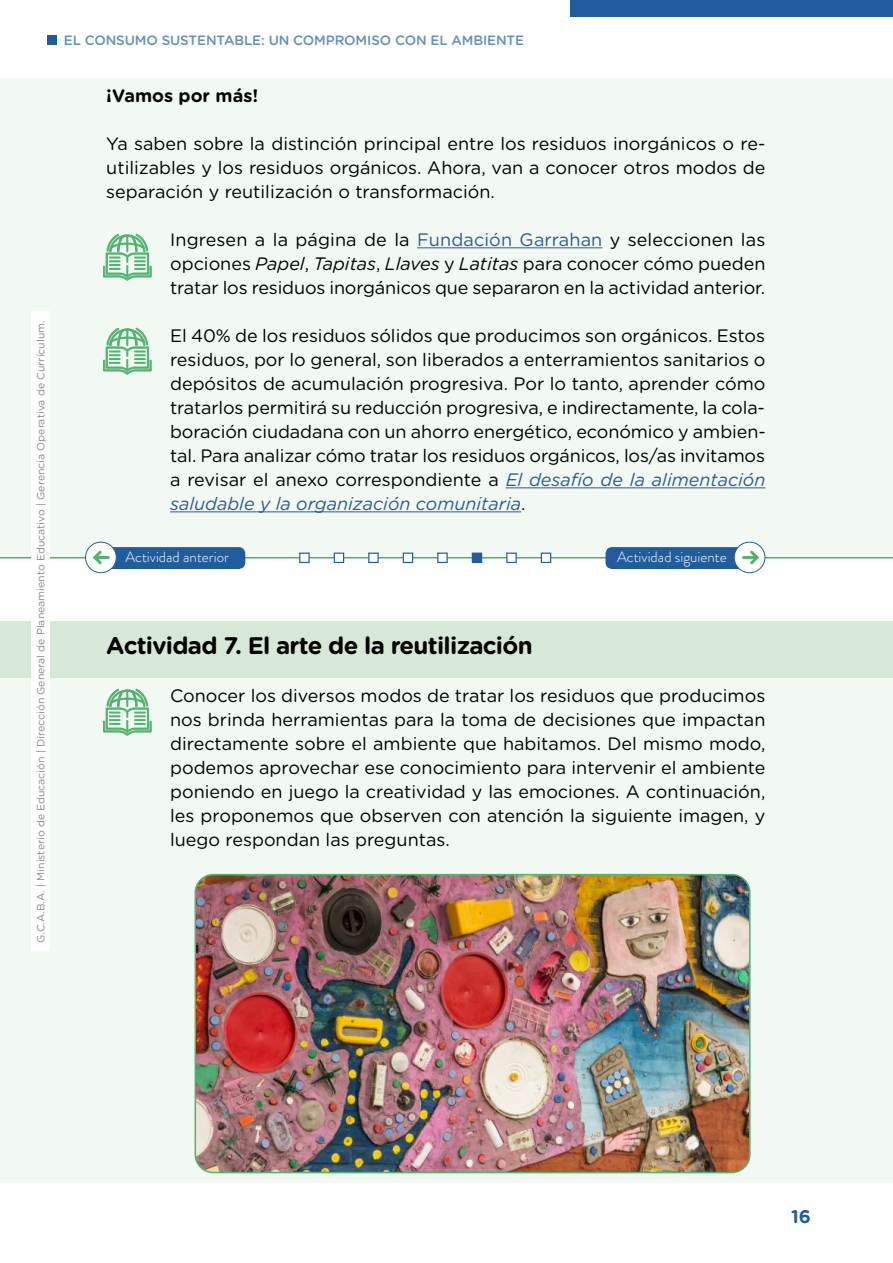
<style>
.page{position:relative;width:893px;height:1263px;background:#fff}
.page>*{position:absolute;margin:0;border:0;box-sizing:border-box;transform-origin:0 0}
.t1{font:700 24px "Gotham Rounded";letter-spacing:-.03em;color:#000}
.t2{font:700 18.3px "Gotham Rounded";color:#215d9d}
.t3{font:18px/24px "Gotham Rounded";color:#000;text-align:justify}
.t4{font:700 18px "Gotham Rounded";color:#000}
.t5{font:300 15px "Brandon Grotesque";color:#fff}
.t6{font:500 13.5px "Gotham Rounded";letter-spacing:-.01em;color:#648eba}
.t7{font:10.5px "Gotham Rounded";color:#878787}
.s1{color:#275b9b}
.s2{font-style:italic}
.s3{font-style:italic;color:#275b9b}
</style>
<div class="page">
<div style="left:47px;top:35px;width:9px;height:10px;background:#215d9d"></div>
<div style="left:570px;top:0;width:323px;height:17px;background:#215d9d"></div>
<div style="left:0;top:78px;width:893px;height:24px;background:#f2f8f2"></div>
<div style="left:0;top:102px;width:893px;height:24px;background:#f2f8f2"></div>
<div style="left:0;top:126px;width:893px;height:102px;background:#f2f8f2"></div>
<div style="left:0;top:222px;width:893px;height:72px;background:#f2f8f2"></div>
<hr style="left:417px;top:247px;width:185px;height:1px;background:#275b9b">
<div style="left:0;top:294px;width:893px;height:24px;background:#f2f8f2"></div>
<div style="left:0;top:318px;width:893px;height:201px;background:#f2f8f2"></div>
<hr style="left:506px;top:487px;width:259px;height:1px;background:#275b9b">
<hr style="left:170px;top:511px;width:351px;height:1px;background:#275b9b">
<div style="left:0;top:519px;width:893px;height:15px;background:#f2f8f2"></div>
<div style="left:0;top:534px;width:893px;height:24px;background:#f2f8f2"></div>
<div style="left:0;top:621px;width:893px;height:59px;background:#d6e9d7"></div>
<div style="left:0;top:678px;width:893px;height:168px;background:#f2f8f2"></div>
<div style="left:0;top:846px;width:893px;height:24px;background:#f2f8f2"></div>
<div style="left:0;top:870px;width:893px;height:24px;background:#f2f8f2"></div>
<div style="left:0;top:894px;width:893px;height:24px;background:#f2f8f2"></div>
<div style="left:0;top:918px;width:893px;height:24px;background:#f2f8f2"></div>
<div style="left:0;top:942px;width:893px;height:24px;background:#f2f8f2"></div>
<div style="left:0;top:966px;width:893px;height:24px;background:#f2f8f2"></div>
<div style="left:0;top:990px;width:893px;height:24px;background:#f2f8f2"></div>
<div style="left:0;top:1014px;width:893px;height:24px;background:#f2f8f2"></div>
<div style="left:0;top:1038px;width:893px;height:24px;background:#f2f8f2"></div>
<div style="left:0;top:1062px;width:893px;height:24px;background:#f2f8f2"></div>
<div style="left:0;top:1086px;width:893px;height:24px;background:#f2f8f2"></div>
<div style="left:0;top:1110px;width:893px;height:24px;background:#f2f8f2"></div>
<div style="left:0;top:1134px;width:893px;height:24px;background:#f2f8f2"></div>
<div style="left:0;top:1158px;width:893px;height:24px;background:#f2f8f2"></div>
<svg style="left:103px;top:233px;width:49px;height:48px"></svg>
<svg style="left:103px;top:327px;width:49px;height:48px"></svg>
<hr style="left:0;top:557px;width:893px;height:1px;background:#52b370">
<div style="left:299px;top:553px;width:11px;height:10px;background:#fff;border:1px solid #215d9d"></div>
<div style="left:334px;top:553px;width:10px;height:10px;background:#fff;border:1px solid #215d9d"></div>
<div style="left:368px;top:553px;width:11px;height:10px;background:#fff;border:1px solid #215d9d"></div>
<div style="left:403px;top:553px;width:10px;height:10px;background:#fff;border:1px solid #215d9d"></div>
<div style="left:472px;top:553px;width:10px;height:10px;background:#215d9d"></div>
<div style="left:541px;top:553px;width:10px;height:10px;background:#fff;border:1px solid #215d9d"></div>
<div style="left:437px;top:553px;width:11px;height:10px;background:#fff;border:1px solid #215d9d"></div>
<div style="left:506px;top:553px;width:11px;height:10px;background:#fff;border:1px solid #215d9d"></div>
<svg style="left:734px;top:542px;width:31px;height:31px"></svg>
<div style="left:734px;top:542px;width:31px;height:31px;border:1px solid #215d9d;border-radius:50%"></div>
<svg style="left:605px;top:547px;width:156px;height:22px;background:#4276a9"></svg>
<svg style="left:86px;top:542px;width:30px;height:31px"></svg>
<div style="left:85px;top:542px;width:32px;height:31px;border:1px solid #215d9d;border-radius:50%"></div>
<svg style="left:91px;top:547px;width:154px;height:22px;background:#3f74a8"></svg>
<svg style="left:103px;top:688px;width:49px;height:48px"></svg>
<img style="left:195px;top:875px;width:555px;height:297px">
<div style="left:195px;top:874px;width:555px;height:299px;border:2px solid #52b370;border-radius:18px"></div>
<div style="left:31px;top:312px;width:18px;height:639px;background:#fff"></div>
<p class="t7" style="left:34px;top:943px;width:624px;rotate:-90deg">G.C.A.B.A. | Ministerio de Educación | Dirección General de Planeamiento Educativo | Gerencia Operativa de Currículum.</p>
<p class="t6" style="left:64px;top:31px;width:462px">EL CONSUMO SUSTENTABLE: UN COMPROMISO CON EL AMBIENTE</p>
<p class="t4" style="left:106px;top:82px;width:153px">¡Vamos por más!</p>
<p class="t3" style="left:106px;top:131px;width:661px">Ya saben sobre la distinción principal entre los residuos inorgánicos o re&shy;utilizables y los residuos orgánicos. Ahora, van a conocer otros modos de separación y reutilización o transformación.</p>
<p class="t3" style="left:170px;top:227px;width:597px">Ingresen a la página de la <span class="s1">Fundación Garrahan</span> y seleccionen las opciones <span class="s2">Papel</span>, <span class="s2">Tapitas</span>, <span class="s2">Llaves</span> y <span class="s2">Latitas</span> para conocer cómo pueden tratar los residuos inorgánicos que separaron en la actividad anterior.</p>
<p class="t3" style="left:170px;top:323px;width:597px">El 40% de los residuos sólidos que producimos son orgánicos. Estos residuos, por lo general, son liberados a enterramientos sanitarios o depósitos de acumulación progresiva. Por lo tanto, aprender cómo tratarlos permitirá su reducción progresiva, e indirectamente, la cola&shy;boración ciudadana con un ahorro energético, económico y ambien&shy;tal. Para analizar cómo tratar los residuos orgánicos, los/as invitamos a revisar el anexo correspondiente a <span class="s3">El desafío de la alimentación saludable y la organización comunitaria</span>.</p>
<p class="t5" style="left:125px;top:547px;width:105px">Actividad anterior</p>
<p class="t5" style="left:617px;top:547px;width:111px">Actividad siguiente</p>
<h1 class="t1" style="left:106px;top:628px;width:428px">Actividad 7. El arte de la reutilización</h1>
<p class="t3" style="left:170px;top:683px;width:597px">Conocer los diversos modos de tratar los residuos que producimos nos brinda herramientas para la toma de decisiones que impactan directamente sobre el ambiente que habitamos. Del mismo modo, podemos aprovechar ese conocimiento para intervenir el ambiente poniendo en juego la creatividad y las emociones. A continuación, les proponemos que observen con atención la siguiente imagen, y luego respondan las preguntas.</p>
<p class="t2" style="left:791px;top:1203px;width:21px">16</p>
</div>
